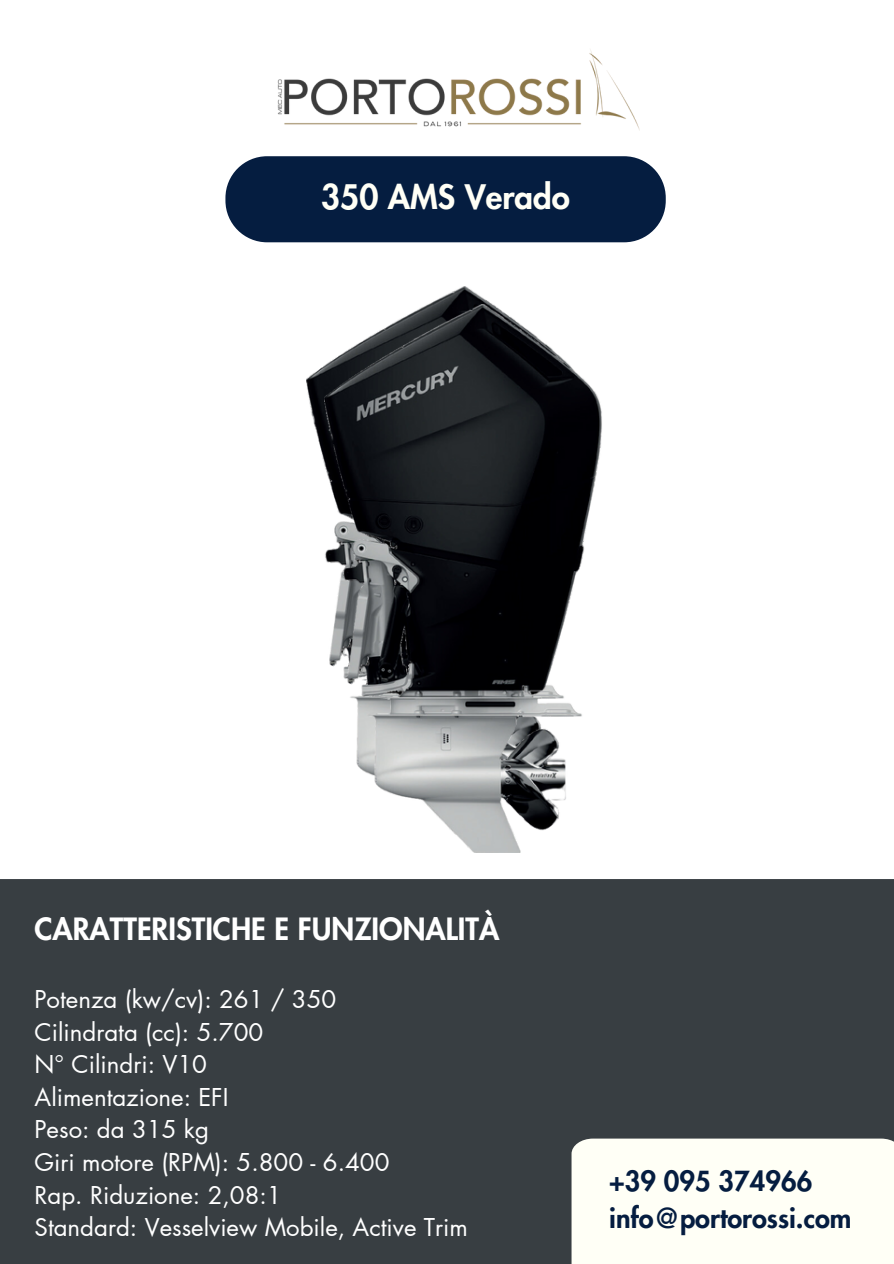
<style>
.page{position:relative;width:894px;height:1264px;background:#fff}
.page>*{position:absolute;margin:0;border:0;box-sizing:border-box;transform-origin:0 0}
.t1{font:800 33px "Futura LT Pro";color:#fffff6}
.t2{font:800 30px "Futura LT Pro";color:#fff}
.t3{font:800 27px/37.2px "Futura LT Pro";color:#051d40}
.t4{font:24px "Futura LT Pro";color:#fff}
</style>
<div class="page">
<div style="left:0;top:879px;width:893px;height:384px;background:#383e42"></div>
<div style="left:225px;top:156px;width:440px;height:86px;background:#051d40;border-radius:42px"></div>
<img style="left:306px;top:286px;width:186px;height:177px">
<div style="left:571px;top:1138px;width:322px;height:125px;background:#fffff6"></div>
<img style="left:278px;top:49px;width:361px;height:80px">
<img style="left:324px;top:304px;width:278px;height:548px">
<p class="t1" style="left:321px;top:182px;width:250px">350 AMS Verado</p>
<h2 class="t2" style="left:35px;top:915px;width:466px">CARATTERISTICHE E FUNZIONALITÀ</h2>
<p class="t4" style="left:35px;top:988px;width:303px">Potenza (kw/cv): 261 / 350</p>
<p class="t4" style="left:35px;top:1020px;width:230px">Cilindrata (cc): 5.700</p>
<h1 class="t4" style="left:35px;top:1053px;width:174px">N° Cilindri: V10</h1>
<p class="t4" style="left:35px;top:1085px;width:195px">Alimentazione: EFI</p>
<p class="t4" style="left:35px;top:1118px;width:176px">Peso: da 315 kg</p>
<p class="t4" style="left:35px;top:1151px;width:356px">Giri motore (RPM): 5.800 - 6.400</p>
<p class="t4" style="left:35px;top:1183px;width:248px">Rap. Riduzione: 2,08:1</p>
<p class="t4" style="left:35px;top:1216px;width:435px">Standard: Vesselview Mobile, Active Trim</p>
<p class="t3" style="left:609px;top:1163px;width:244px">+39 095 374966 info@portorossi.com</p>
</div>
